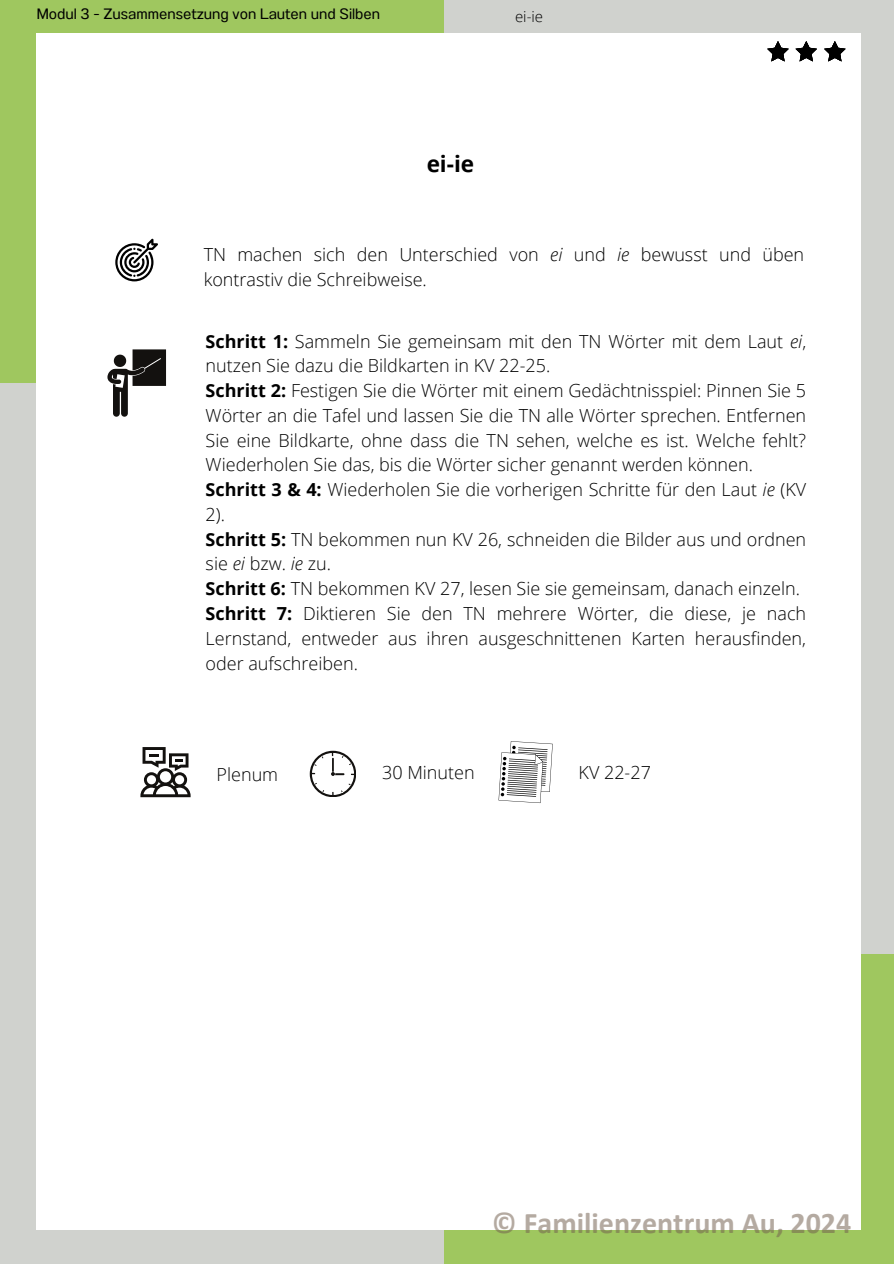
<style>
.page{position:relative;width:894px;height:1264px;background:#fff}
.page>*{position:absolute;margin:0;border:0;box-sizing:border-box;transform-origin:0 0}
.t1{font:700 30px "Calibri";color:rgb(114 95 78/.53)}
.t2{font:700 22.5px "Open Sans";color:#000}
.t3{font:300 18px/24.8px "Open Sans";color:#000}
.t4{font:15px "Anantason";color:#000}
.t5{font:300 15px "Open Sans";color:#000}
.s1{font-style:italic}
.s2{font-weight:700}
</style>
<div class="page">
<div style="left:0;top:383px;width:36px;height:880px;background:#d0d2ce"></div>
<div style="left:860px;top:953px;width:33px;height:310px;background:#9fc75f"></div>
<div style="left:0;top:0;width:36px;height:383px;background:#9fc75f"></div>
<div style="left:860px;top:0;width:33px;height:953px;background:#d0d2ce"></div>
<div style="left:443px;top:0;width:450px;height:33px;background:#d0d2ce"></div>
<div style="left:443px;top:1230px;width:450px;height:33px;background:#9fc75f"></div>
<div style="left:0;top:0;width:443px;height:33px;background:#9fc75f"></div>
<div style="left:0;top:1230px;width:443px;height:33px;background:#d0d2ce"></div>
<svg style="left:115px;top:239px;width:43px;height:42px"></svg>
<svg style="left:107px;top:349px;width:59px;height:68px"></svg>
<svg style="left:140px;top:747px;width:50px;height:50px"></svg>
<svg style="left:310px;top:750px;width:46px;height:47px"></svg>
<svg style="left:498px;top:741px;width:54px;height:62px"></svg>
<svg style="left:824px;top:41px;width:21px;height:20px"></svg>
<svg style="left:767px;top:41px;width:21px;height:20px"></svg>
<svg style="left:795px;top:41px;width:21px;height:20px"></svg>
<p class="t4" style="left:37px;top:5px;width:345px">Modul 3 - Zusammensetzung von Lauten und Silben</p>
<p class="t5" style="left:515px;top:6px;width:30px">ei-ie</p>
<h1 class="t2" style="left:426px;top:147px;width:49px">ei-ie</h1>
<p class="t3" style="left:204px;top:242px;width:602px">TN machen sich den Unterschied von <span class="s1">ei</span> und <span class="s1">ie</span> bewusst und üben kontrastiv die Schreibweise.</p>
<h3 class="t3" style="left:205px;top:328px;width:602px"><span class="s2">Schritt 1:</span> Sammeln Sie gemeinsam mit den TN Wörter mit dem Laut <span class="s1">ei</span>, nutzen Sie dazu die Bildkarten in KV 22-25.<br><span class="s2">Schritt 2:</span> Festigen Sie die Wörter mit einem Gedächtnisspiel: Pinnen Sie 5<br>Wörter an die Tafel und lassen Sie die TN alle Wörter sprechen. Entfernen Sie eine Bildkarte, ohne dass die TN sehen, welche es ist. Welche fehlt?<br>Wiederholen Sie das, bis die Wörter sicher genannt werden können.<br><span class="s2">Schritt 3 &amp; 4:</span> Wiederholen Sie die vorherigen Schritte für den Laut <span class="s1">ie</span> (KV 2).<br><span class="s2">Schritt 5:</span> TN bekommen nun KV 26, schneiden die Bilder aus und ordnen sie <span class="s1">ei</span> bzw. <span class="s1">ie</span> zu.<br><span class="s2">Schritt 6:</span> TN bekommen KV 27, lesen Sie sie gemeinsam, danach einzeln.</h3>
<h3 class="t3" style="left:205px;top:600px;width:602px;text-align:justify"><span class="s2">Schritt 7:</span> Diktieren Sie den TN mehrere Wörter, die diese, je nach Lernstand, entweder aus ihren ausgeschnittenen Karten herausfinden, oder aufschreiben.</h3>
<p class="t3" style="left:216px;top:761px;width:63px">Plenum</p>
<p class="t3" style="left:382px;top:759px;width:94px">30 Minuten</p>
<p class="t3" style="left:578px;top:759px;width:74px">KV 22-27</p>
<h1 class="t1" style="left:492px;top:1210px;width:361px">© Familienzentrum Au, 2024</h1>
</div>
